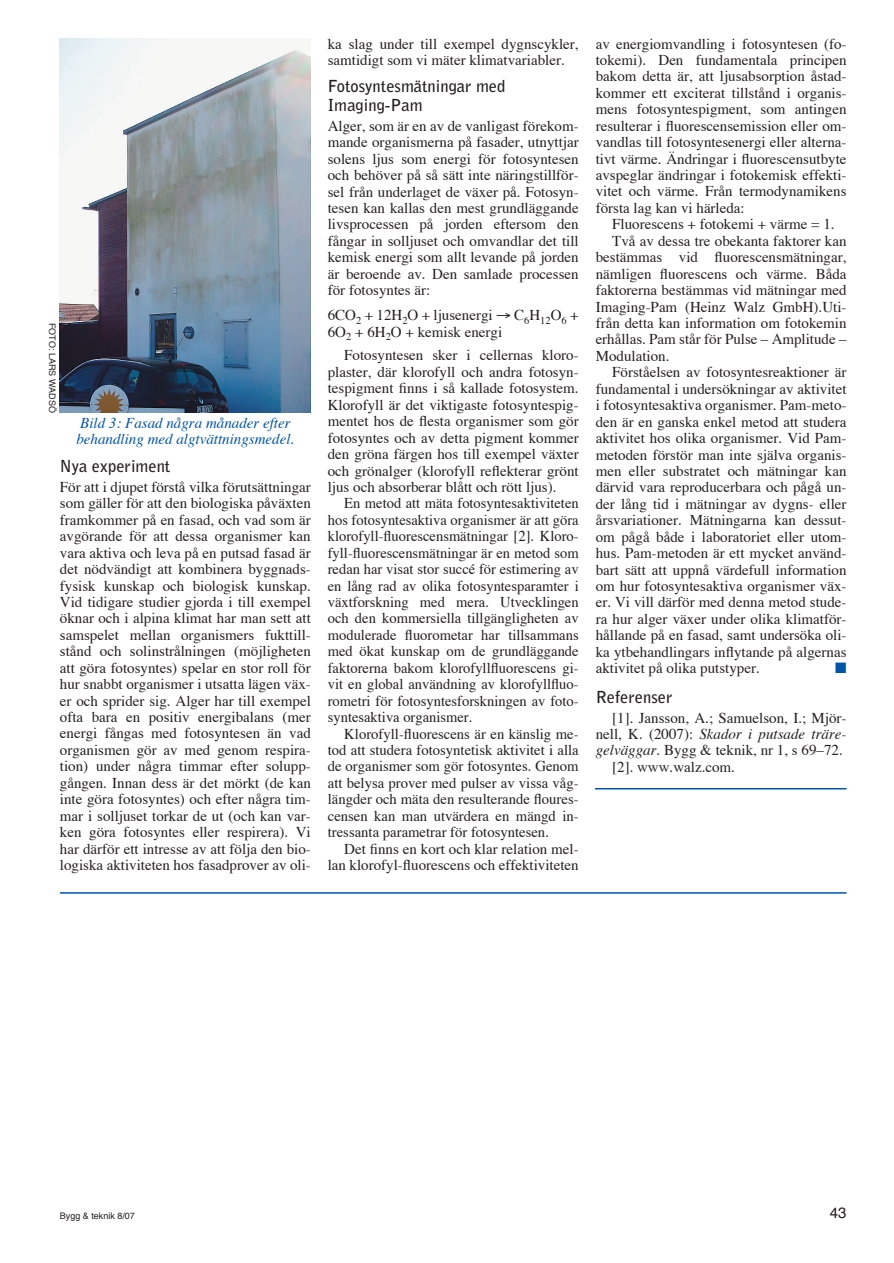
<style>
.page{position:relative;width:894px;height:1263px;background:#fff}
.page>*{position:absolute;margin:0;border:0;box-sizing:border-box;transform-origin:0 0}
.t1{font:700 16.5px/19.5px "Bell Gothic";color:#231f20}
.t2{font:15px/16.5px "Times";color:#231f20;text-align:justify}
.t3{font:italic 15px/16.5px "Times";color:#0154a6}
.t4{font:italic 15px "Times";color:#231f20}
.t5{font:15px "Helvetica";color:#231f20}
.t6{font:15px "Zapf Dingbats";color:#0154a6}
.t7{font:9px "Helvetica";color:#231f20}
.s1{font-style:normal}
.s2{font-style:italic}
</style>
<div class="page">
<hr style="left:60px;top:892px;width:787px;height:2px;background:#0154a6">
<img style="left:60px;top:38px;width:251px;height:375px">
<hr style="left:595px;top:788px;width:252px;height:1px;background:#0154a6">
<p class="t7" style="left:56px;top:323px;width:92px;rotate:90deg">FOTO: LARS WADSÖ</p>
<p class="t3" style="left:76px;top:416px;width:219px">Bild 3: Fasad några månader efter behandling med algtvättningsmedel.</p>
<p class="t1" style="left:60px;top:458px;width:112px">Nya experiment</p>
<p class="t2" style="left:60px;top:480px;width:252px">För att i djupet förstå vilka förutsättningar som gäller för att den biologiska påväxten framkommer på en fasad, och vad som är avgörande för att dessa organismer kan vara aktiva och leva på en putsad fasad är det nödvändigt att kombinera byggnads&shy;fysisk kunskap och biologisk kunskap.<br>Vid tidigare studier gjorda i till exempel öknar och i alpina klimat har man sett att samspelet mellan organismers fukttill&shy;stånd och solinstrålningen (möjligheten att göra fotosyntes) spelar en stor roll för hur snabbt organismer i utsatta lägen väx&shy;er och sprider sig. Alger har till exempel ofta bara en positiv energibalans (mer energi fångas med fotosyntesen än vad organismen gör av med genom respira&shy;tion) under några timmar efter solupp&shy;gången. Innan dess är det mörkt (de kan inte göra fotosyntes) och efter några tim&shy;mar i solljuset torkar de ut (och kan var&shy;ken göra fotosyntes eller respirera). Vi har därför ett intresse av att följa den bio&shy;logiska aktiviteten hos fasadprover av oli-</p>
<p class="t2" style="left:328px;top:37px;width:252px">ka slag under till exempel dygnscykler, samtidigt som vi mäter klimatvariabler.</p>
<p class="t1" style="left:328px;top:77px;width:179px">Fotosyntesmätningar med<br>Imaging-Pam</p>
<p class="t2" style="left:328px;top:119px;width:252px">Alger, som är en av de vanligast förekom&shy;mande organismerna på fasader, utnyttjar solens ljus som energi för fotosyntesen och behöver på så sätt inte näringstillför&shy;sel från underlaget de växer på. Fotosyn&shy;tesen kan kallas den mest grundläggande livsprocessen på jorden eftersom den fångar in solljuset och omvandlar det till kemisk energi som allt levande på jorden är beroende av. Den samlade processen för fotosyntes är:</p>
<p class="t2" style="left:328px;top:308px;width:252px">6CO<sub>2</sub> + 12H<sub>2</sub>O + ljusenergi → C<sub>6</sub>H<sub>12</sub>O<sub>6</sub> +<br>6O<sub>2</sub> + 6H<sub>2</sub>O + kemisk energi</p>
<p class="t2" style="left:328px;top:348px;width:252px;text-indent:17px">Fotosyntesen sker i cellernas kloro&shy;plaster, där klorofyll och andra fotosyn&shy;tespigment finns i så kallade fotosystem.<br>Klorofyll är det viktigaste fotosyntespig&shy;mentet hos de flesta organismer som gör fotosyntes och av detta pigment kommer den gröna färgen hos till exempel växter och grönalger (klorofyll reflekterar grönt ljus och absorberar blått och rött ljus).</p>
<p class="t2" style="left:328px;top:496px;width:252px;text-indent:17px">En metod att mäta fotosyntesaktiviteten hos fotosyntesaktiva organismer är att göra klorofyll-fluorescensmätningar [2]. Kloro&shy;fyll-fluorescensmätningar är en metod som redan har visat stor succé för estimering av en lång rad av olika fotosyntesparamter i växtforskning med mera. Utvecklingen och den kommersiella tillgängligheten av modulerade fluorometar har tillsammans med ökat kunskap om de grundläggande faktorerna bakom klorofyllfluorescens gi&shy;vit en global användning av klorofyllfluo&shy;rometri för fotosyntesforskningen av foto&shy;syntesaktiva organismer.</p>
<p class="t2" style="left:328px;top:727px;width:252px;text-indent:16px">Klorofyll-fluorescens är en känslig me&shy;tod att studera fotosyntetisk aktivitet i alla de organismer som gör fotosyntes. Genom att belysa prover med pulser av vissa våg&shy;längder och mäta den resulterande floures&shy;censen kan man utvärdera en mängd in&shy;tressanta parametrar för fotosyntesen.</p>
<p class="t2" style="left:328px;top:842px;width:252px;text-align:right">Det finns en kort och klar relation mel&shy;lan klorofyl-fluorescens och effektiviteten</p>
<p class="t2" style="left:596px;top:37px;width:252px">av energiomvandling i fotosyntesen (fo&shy;tokemi). Den fundamentala principen bakom detta är, att ljusabsorption åstad&shy;kommer ett exciterat tillstånd i organis&shy;mens fotosyntespigment, som antingen resulterar i fluorescensemission eller om&shy;vandlas till fotosyntesenergi eller alterna&shy;tivt värme. Ändringar i fluorescensutbyte avspeglar ändringar i fotokemisk effekti&shy;vitet och värme. Från termodynamikens första lag kan vi härleda:</p>
<p class="t2" style="left:612px;top:217px;width:224px">Fluorescens + fotokemi + värme = 1.</p>
<p class="t2" style="left:612px;top:234px;width:236px">Två av dessa tre obekanta faktorer kan</p>
<p class="t2" style="left:596px;top:250px;width:252px">bestämmas vid fluorescensmätningar,</p>
<p class="t2" style="left:596px;top:267px;width:252px">nämligen fluorescens och värme. Båda</p>
<p class="t2" style="left:596px;top:283px;width:252px">faktorerna bestämmas vid mätningar med</p>
<p class="t2" style="left:596px;top:300px;width:252px">Imaging-Pam (Heinz Walz GmbH).Uti-</p>
<p class="t2" style="left:596px;top:316px;width:252px">från detta kan information om fotokemin</p>
<p class="t2" style="left:596px;top:332px;width:252px">erhållas. Pam står för Pulse – Amplitude –</p>
<p class="t2" style="left:596px;top:349px;width:75px">Modulation.</p>
<p class="t2" style="left:612px;top:365px;width:236px">Förståelsen av fotosyntesreaktioner är</p>
<p class="t2" style="left:596px;top:382px;width:252px">fundamental i undersökningar av aktivitet</p>
<p class="t2" style="left:596px;top:398px;width:252px">i fotosyntesaktiva organismer. Pam-meto-</p>
<p class="t2" style="left:596px;top:415px;width:252px">den är en ganska enkel metod att studera</p>
<p class="t2" style="left:596px;top:431px;width:252px">aktivitet hos olika organismer. Vid Pam-</p>
<p class="t2" style="left:596px;top:448px;width:252px">metoden förstör man inte själva organis-</p>
<p class="t2" style="left:596px;top:464px;width:252px">men eller substratet och mätningar kan</p>
<p class="t2" style="left:596px;top:480px;width:252px">därvid vara reproducerbara och pågå un-</p>
<p class="t2" style="left:596px;top:497px;width:252px">der lång tid i mätningar av dygns- eller</p>
<p class="t2" style="left:596px;top:513px;width:252px">årsvariationer. Mätningarna kan dessut-</p>
<p class="t2" style="left:596px;top:530px;width:252px">om pågå både i laboratoriet eller utom-</p>
<p class="t2" style="left:596px;top:546px;width:252px">hus. Pam-metoden är ett mycket använd-</p>
<p class="t2" style="left:596px;top:563px;width:252px">bart sätt att uppnå värdefull information</p>
<p class="t2" style="left:596px;top:579px;width:252px">om hur fotosyntesaktiva organismer väx-</p>
<p class="t2" style="left:596px;top:595px;width:252px">er. Vi vill därför med denna metod stude-</p>
<p class="t2" style="left:596px;top:612px;width:252px">ra hur alger växer under olika klimatför-</p>
<p class="t2" style="left:596px;top:628px;width:252px">hållande på en fasad, samt undersöka oli-</p>
<p class="t2" style="left:596px;top:645px;width:252px">ka ytbehandlingars inflytande på algernas</p>
<p class="t2" style="left:596px;top:661px;width:166px">aktivitet på olika putstyper.</p>
<p class="t6" style="left:835px;top:661px;width:13px">■</p>
<p class="t1" style="left:596px;top:689px;width:78px">Referenser</p>
<p class="t2" style="left:612px;top:711px;width:236px">[1]. Jansson, A.; Samuelson, I.; Mjör-</p>
<p class="t4" style="left:596px;top:728px;width:252px"><span class="s1">nell, K. (2007):</span> Skador i putsade träre-</p>
<p class="t2" style="left:596px;top:743px;width:249px"><span class="s2">gelväggar</span>. Bygg &amp; teknik, nr 1, s 69–72.</p>
<p class="t2" style="left:612px;top:760px;width:124px">[2]. www.walz.com.</p>
<p class="t7" style="left:60px;top:1212px;width:77px">Bygg &amp; teknik 8/07</p>
<p class="t5" style="left:830px;top:1207px;width:18px">43</p>
</div>
